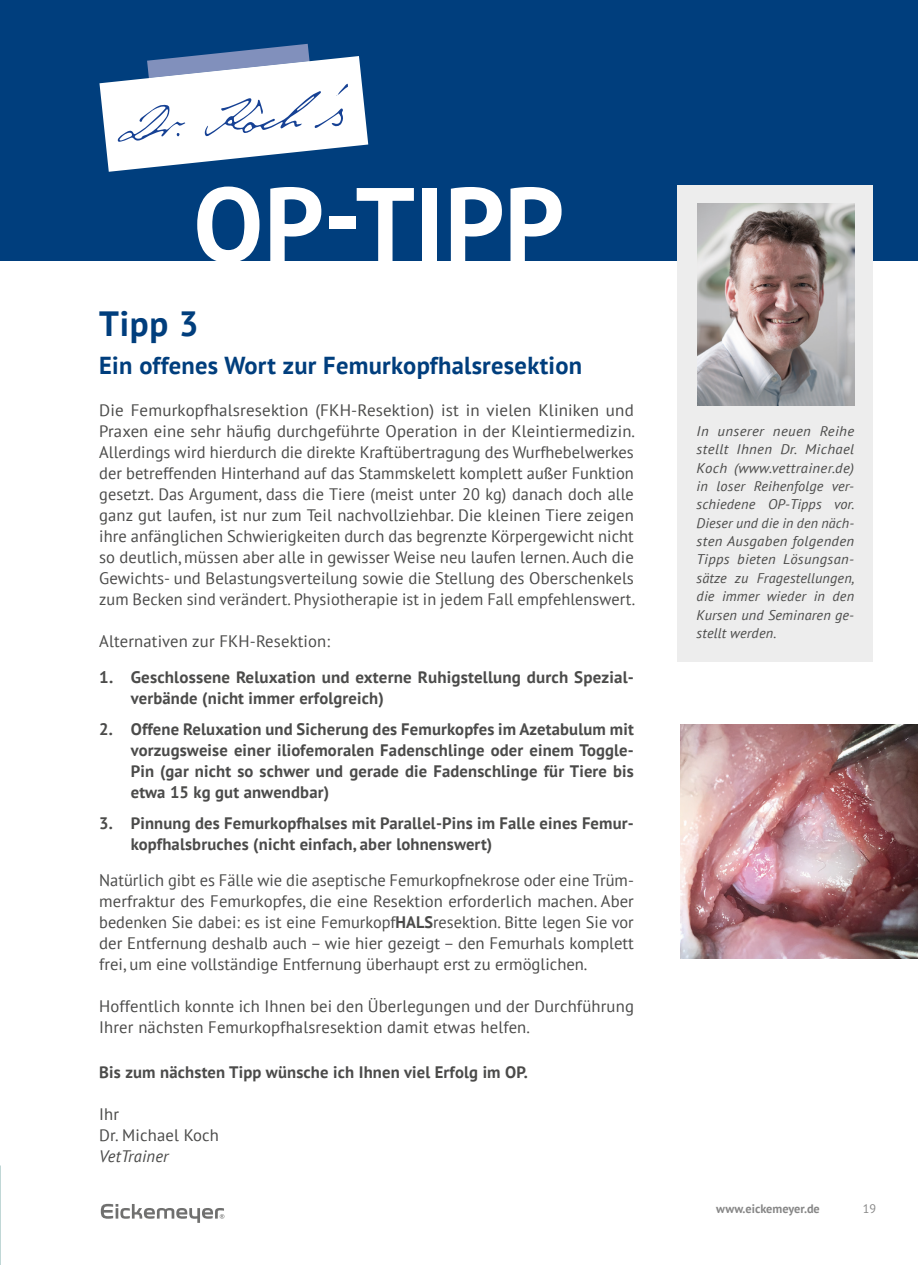
<style>
.page{position:relative;width:918px;height:1265px;background:#fff}
.page>*{position:absolute;margin:0;border:0;box-sizing:border-box;transform-origin:0 0}
.t1{font:700 104.83px "PT Sans";color:#fff}
.t2{font:700 35px "PT Sans";color:#003e7d}
.t3{font:700 24.5px "PT Sans";letter-spacing:.01em;color:#003e7d}
.t4{font:16.62px/21px "PT Sans";letter-spacing:.01em;color:#4b4b4a;text-align:justify}
.t5{font:700 16.62px/21px "PT Sans";letter-spacing:.01em;color:#4b4b4a}
.t6{font:italic 16.62px "PT Sans";letter-spacing:.01em;color:#4b4b4a}
.t7{font:italic 14px/18.4px "PT Sans";letter-spacing:.01em;color:#4b4b4a;text-align:justify;scale:1.05 1}
.t8{font:700 12.25px "PT Sans";color:#878787}
.t9{font:12.25px "PT Sans";color:#878787}
.s1{font-weight:700}
</style>
<div class="page">
<div style="left:0;top:0;width:918px;height:261px;background:#003e7d"></div>
<div style="left:677px;top:185px;width:196px;height:477px;background:#ededed"></div>
<img style="left:697px;top:204px;width:157px;height:201px">
<svg style="left:99px;top:44px;width:269px;height:128px"></svg>
<svg style="left:101px;top:1204px;width:123px;height:19px"></svg>
<img style="left:681px;top:725px;width:237px;height:233px">
<h1 class="t1" style="left:193px;top:155px;width:372px">OP-TIPP</h1>
<h2 class="t2" style="left:99px;top:301px;width:101px">Tipp 3</h2>
<h3 class="t3" style="left:99px;top:349px;width:484px">Ein offenes Wort zur Femurkopfhalsresektion</h3>
<p class="t4" style="left:99px;top:399px;width:537px">Die Femurkopfhalsresektion (FKH-Resektion) ist in vielen Kliniken und Praxen eine sehr häufig durchgeführte Operation in der Kleintiermedizin.<br>Allerdings wird hierdurch die direkte Kraftübertragung des Wurfhebelwerkes der betreffenden Hinterhand auf das Stammskelett komplett außer Funktion gesetzt. Das Argument, dass die Tiere (meist unter 20 kg) danach doch alle ganz gut laufen, ist nur zum Teil nachvollziehbar. Die kleinen Tiere zeigen ihre anfänglichen Schwierigkeiten durch das begrenzte Körpergewicht nicht so deutlich, müssen aber alle in gewisser Weise neu laufen lernen. Auch die Gewichts- und Belastungsverteilung sowie die Stellung des Oberschenkels zum Becken sind verändert. Physiotherapie ist in jedem Fall empfehlenswert.</p>
<p class="t4" style="left:99px;top:630px;width:232px">Alternativen zur FKH-Resektion:</p>
<p class="t5" style="left:131px;top:666px;width:505px;text-indent:-32px">1. Geschlossene Reluxation und externe Ruhigstellung durch Spezial&shy;verbände (nicht immer erfolgreich)</p>
<p class="t5" style="left:131px;top:718px;width:505px;text-align:justify;text-indent:-32px">2. Offene Reluxation und Sicherung des Femurkopfes im Azetabulum mit vorzugsweise einer iliofemoralen Fadenschlinge oder einem Toggle-Pin (gar nicht so schwer und gerade die Fadenschlinge für Tiere bis etwa 15 kg gut anwendbar)</p>
<p class="t5" style="left:131px;top:812px;width:505px;text-indent:-32px">3. Pinnung des Femurkopfhalses mit Parallel-Pins im Falle eines Femur&shy;kopfhalsbruches (nicht einfach, aber lohnenswert)</p>
<p class="t4" style="left:99px;top:869px;width:536px">Natürlich gibt es Fälle wie die aseptische Femurkopfnekrose oder eine Trüm&shy;merfraktur des Femurkopfes, die eine Resektion erforderlich machen. Aber bedenken Sie dabei: es ist eine Femurkopf<span class="s1">HALS</span>resektion. Bitte legen Sie vor der Entfernung deshalb auch – wie hier gezeigt – den Femurhals komplett frei, um eine vollständige Entfernung überhaupt erst zu ermöglichen.</p>
<p class="t4" style="left:99px;top:995px;width:536px">Hoffentlich konnte ich Ihnen bei den Überlegungen und der Durchführung<br>Ihrer nächsten Femurkopfhalsresektion damit etwas helfen.</p>
<p class="t5" style="left:99px;top:1062px;width:430px">Bis zum nächsten Tipp wünsche ich Ihnen viel Erfolg im OP.</p>
<p class="t4" style="left:99px;top:1104px;width:121px">Ihr<br>Dr. Michael Koch</p>
<p class="t6" style="left:99px;top:1146px;width:71px">VetTrainer</p>
<p class="t7" style="left:696px;top:421px;width:152px">In unserer neuen Reihe stellt Ihnen Dr. Michael Koch (www.vettrainer.de) in loser Reihenfolge ver&shy;schiedene OP-Tipps vor.<br>Dieser und die in den näch&shy;sten Ausgaben folgenden Tipps bieten Lösungsan&shy;sätze zu Fragestellungen, die immer wieder in den Kursen und Seminaren ge&shy;stellt werden.</p>
<p class="t8" style="left:716px;top:1201px;width:105px">www.eickemeyer.de</p>
<p class="t9" style="left:862px;top:1201px;width:15px">19</p>
</div>
